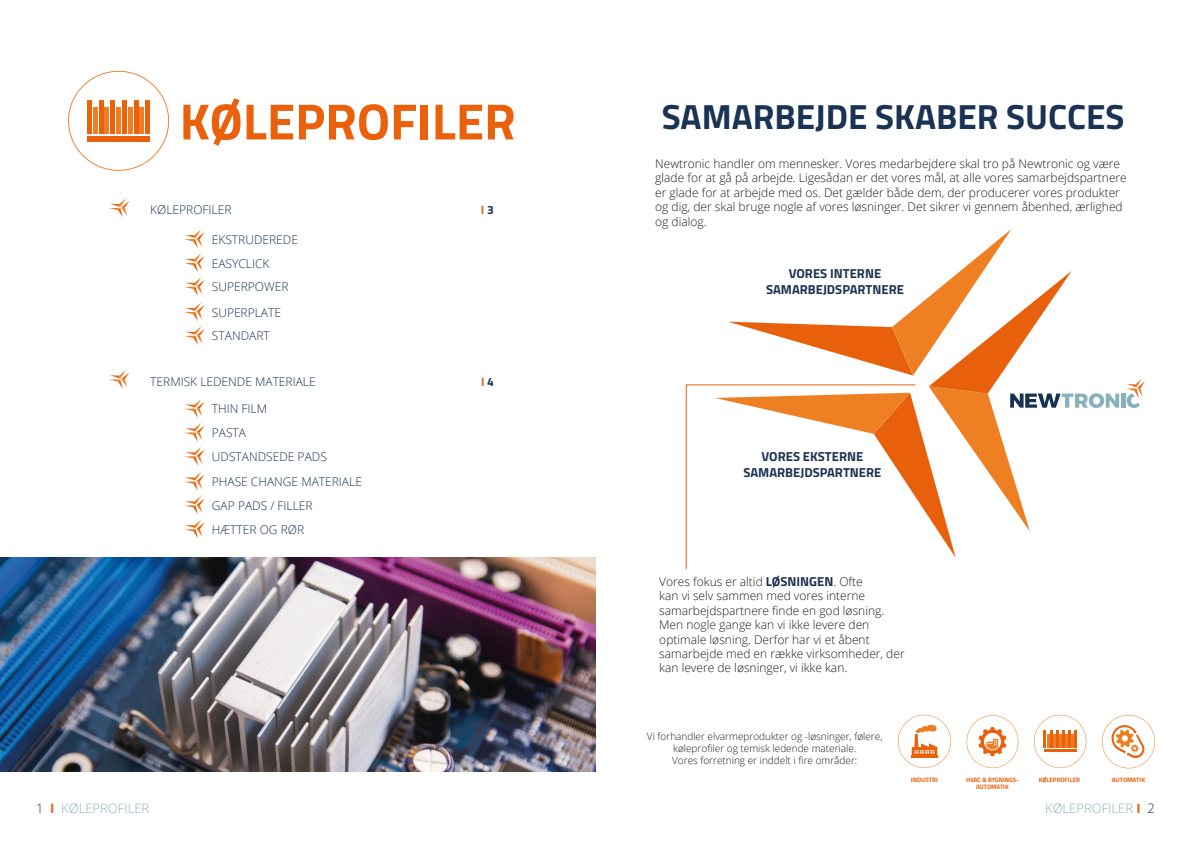
<style>
.page{position:relative;width:1191px;height:842px;background:#fff}
.page>*{position:absolute;margin:0;border:0;box-sizing:border-box;transform-origin:0 0}
.t1{font:700 51px "Cairo";color:#ea600b}
.t2{font:700 35px "Cairo";color:#1a3253}
.t3{font:700 13px "Cairo";color:#1a3253}
.t4{font:300 13px "Open Sans";color:#8ab3c0}
.t5{font:300 12px/14.4px "Open Sans";color:#1d1d1b}
.t6{font:300 12px "Open Sans";color:#1a3253}
.t7{font:700 12px "Cairo";color:#ea600b}
.t8{font:300 10px/12px "Open Sans";color:#1d1d1b;text-align:center}
.t9{font:700 6.4px "Cairo";color:#ea600b}
.t10{font:700 6.3px "Cairo";color:#ea600b}
.s1{color:#1a3253}
.s2{font-family:"Cairo";font-weight:700;font-size:13px;color:#1a3253}
.s3{font-weight:700;color:#ea600b}
</style>
<div class="page">
<svg style="left:68px;top:71px;width:101px;height:100px"></svg>
<div style="left:87px;top:136px;width:63px;height:5px;background:#ea600b"></div>
<hr style="left:87px;top:100px;width:4px;height:34px;background:#ea600b">
<hr style="left:99px;top:100px;width:4px;height:34px;background:#ea600b">
<hr style="left:111px;top:100px;width:4px;height:34px;background:#ea600b">
<hr style="left:122px;top:100px;width:4px;height:34px;background:#ea600b">
<hr style="left:134px;top:100px;width:4px;height:34px;background:#ea600b">
<hr style="left:93px;top:107px;width:4px;height:27px;background:#ee7e24">
<hr style="left:105px;top:107px;width:4px;height:27px;background:#ee7e24">
<div style="left:116px;top:107px;width:5px;height:27px;background:#ee7e24"></div>
<hr style="left:128px;top:107px;width:4px;height:27px;background:#ee7e24">
<hr style="left:140px;top:107px;width:4px;height:27px;background:#ee7e24">
<hr style="left:146px;top:100px;width:4px;height:34px;background:#ea600b">
<svg style="left:109px;top:198px;width:20px;height:19px"></svg>
<svg style="left:109px;top:370px;width:20px;height:19px"></svg>
<img style="left:0;top:558px;width:595px;height:213px">
<svg style="left:714px;top:229px;width:405px;height:329px"></svg>
<hr style="left:1121px;top:394px;width:4px;height:14px;background:#88b1be">
<svg style="left:1126px;top:378px;width:19px;height:30px"></svg>
<hr style="left:685px;top:385px;width:1px;height:184px;background:#ea600b">
<hr style="left:685px;top:384px;width:230px;height:1px;background:#ea600b">
<svg style="left:184px;top:230px;width:21px;height:66px"></svg>
<svg style="left:184px;top:302px;width:21px;height:43px"></svg>
<svg style="left:184px;top:399px;width:21px;height:67px"></svg>
<svg style="left:184px;top:472px;width:21px;height:66px"></svg>
<svg style="left:1034px;top:715px;width:52px;height:53px"></svg>
<svg style="left:966px;top:715px;width:52px;height:53px"></svg>
<svg style="left:898px;top:715px;width:53px;height:53px"></svg>
<svg style="left:1101px;top:715px;width:54px;height:53px"></svg>
<p class="t1" style="left:180px;top:80px;width:337px">KØLEPROFILER</p>
<p class="t6" style="left:150px;top:201px;width:83px">KØLEPROFILER</p>
<p class="t7" style="left:481px;top:200px;width:14px">I <span class="s1">3</span></p>
<p class="t6" style="left:212px;top:231px;width:88px">EKSTRUDEREDE</p>
<p class="t6" style="left:212px;top:255px;width:59px">EASYCLICK</p>
<p class="t6" style="left:212px;top:279px;width:78px">SUPERPOWER</p>
<p class="t6" style="left:212px;top:304px;width:71px">SUPERPLATE</p>
<p class="t6" style="left:212px;top:328px;width:59px">STANDART</p>
<p class="t6" style="left:150px;top:373px;width:167px">TERMISK LEDENDE MATERIALE</p>
<p class="t7" style="left:481px;top:372px;width:14px">I <span class="s1">4</span></p>
<p class="t6" style="left:212px;top:401px;width:57px">THIN FILM</p>
<p class="t6" style="left:212px;top:425px;width:36px">PASTA</p>
<p class="t6" style="left:212px;top:448px;width:116px">UDSTANDSEDE PADS</p>
<p class="t6" style="left:212px;top:474px;width:152px">PHASE CHANGE MATERIALE</p>
<p class="t6" style="left:212px;top:497px;width:102px">GAP PADS / FILLER</p>
<p class="t6" style="left:212px;top:521px;width:94px">HÆTTER OG RØR</p>
<p class="t2" style="left:662px;top:88px;width:464px">SAMARBEJDE SKABER SUCCES</p>
<p class="t5" style="left:655px;top:156px;width:473px">Newtronic handler om mennesker. Vores medarbejdere skal tro på Newtronic og være glade for at gå på arbejde. Ligesådan er det vores mål, at alle vores samarbejdspartnere er glade for at arbejde med os. Det gælder både dem, der producerer vores produkter og dig, der skal bruge nogle af vores løsninger. Det sikrer vi gennem åbenhed, ærlighed og dialog.</p>
<p class="t3" style="left:788px;top:263px;width:94px">VORES INTERNE</p>
<p class="t3" style="left:766px;top:279px;width:139px">SAMARBEJDSPARTNERE</p>
<p class="t3" style="left:761px;top:446px;width:103px">VORES EKSTERNE</p>
<p class="t3" style="left:743px;top:462px;width:139px">SAMARBEJDSPARTNERE</p>
<p class="t5" style="left:659px;top:574px;width:226px">Vores fokus er altid <span class="s2">LØSNINGEN</span>. Ofte kan vi selv sammen med vores interne samarbejdspartnere finde en god løsning.</p>
<p class="t5" style="left:659px;top:617px;width:247px">Men nogle gange kan vi ikke levere den optimale løsning. Derfor har vi et åbent samarbejde med en række virksomheder, der kan levere de løsninger, vi ikke kan.</p>
<p class="t8" style="left:647px;top:730px;width:237px">Vi forhandler elvarmeprodukter og -løsninger, følere, køleprofiler og temisk ledende materiale.</p>
<p class="t8" style="left:672px;top:754px;width:187px">Vores forretning er inddelt i fire områder:</p>
<p class="t10" style="left:966px;top:776px;width:54px">HVAC &amp; BYGNINGS-</p>
<p class="t9" style="left:1038px;top:775px;width:43px">KØLEPROFILER</p>
<p class="t10" style="left:976px;top:783px;width:34px">AUTOMATIK</p>
<p class="t9" style="left:911px;top:775px;width:28px">INDUSTRI</p>
<p class="t9" style="left:1111px;top:774px;width:35px">AUTOMATIK</p>
<p class="t4" style="left:36px;top:800px;width:115px"><span class="s1">1</span> <span class="s3">I</span> KØLEPROFILER</p>
<p class="t4" style="left:1045px;top:800px;width:111px">KØLEPROFILER <span class="s3">I</span> <span class="s1">2</span></p>
</div>
